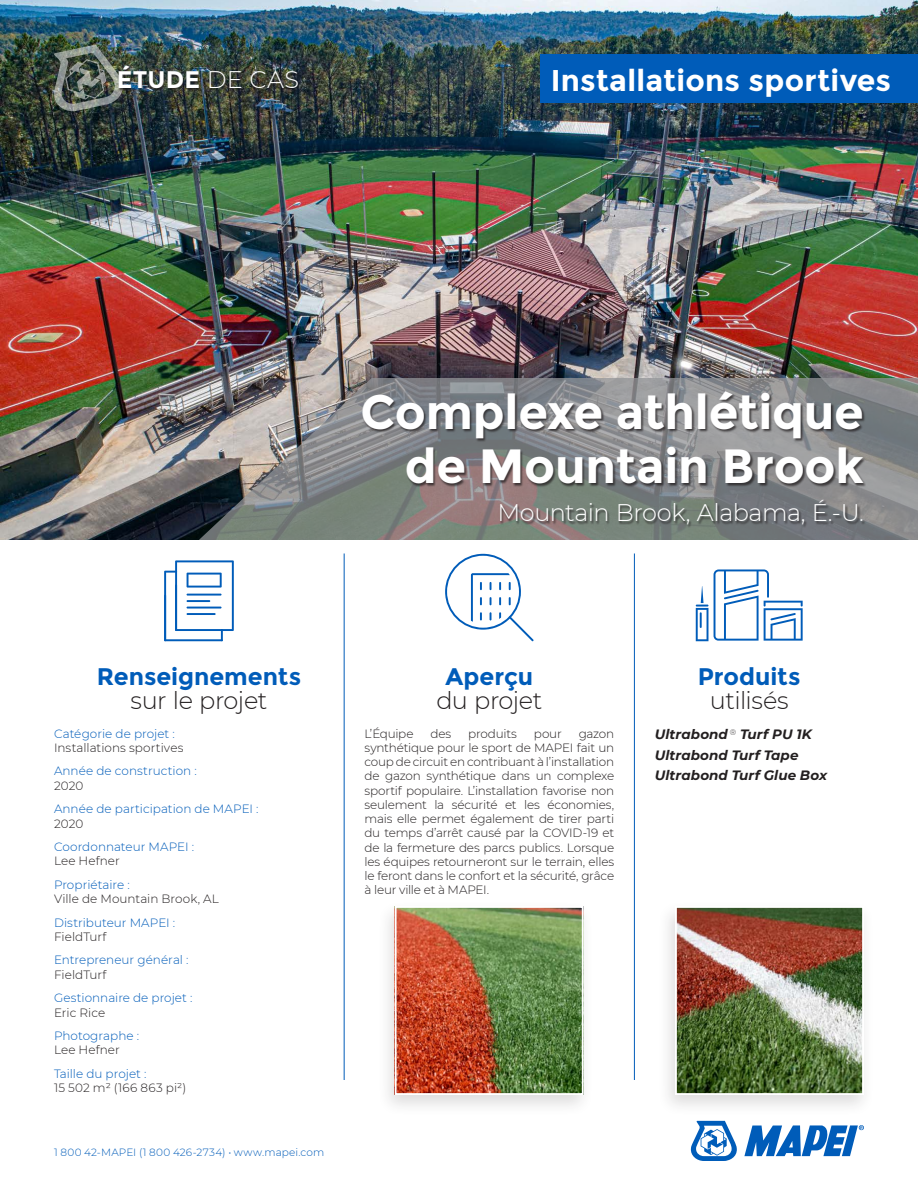
<style>
.page{position:relative;width:918px;height:1188px;background:#fff}
.page>*{position:absolute;margin:0;border:0;box-sizing:border-box;transform-origin:0 0}
.t1{font:700 48px/54px "Montserrat";letter-spacing:-.005em;color:#fff;text-align:right}
.t2{font:700 30px "Montserrat";letter-spacing:.005em;color:#fff}
.t3{font:700 24px "Montserrat";color:#005cb9}
.t4{font:300 24px "Montserrat";letter-spacing:-.02em;color:#231f20}
.t5{font:300 24px "Montserrat";letter-spacing:-.02em;color:#fff}
.t6{font:700 24px "Montserrat";letter-spacing:.01em;color:#fff}
.t7{font:italic 700 13.5px/20.7px "Montserrat";letter-spacing:.005em;color:#231f20}
.t8{font:300 12px/14.2px "Montserrat";color:#231f20;text-align:justify}
.t9{font:300 12px "Montserrat";letter-spacing:.005em;color:#005cb9}
.t10{font:300 10.5px "Montserrat";letter-spacing:.015em;color:#005cb9}
.s1{font-weight:300}
</style>
<div class="page">
<img style="left:0;top:0;width:918px;height:540px">
<div style="left:377px;top:900px;width:217px;height:217px;background:#231f20;opacity:.15"></div>
<img style="left:398px;top:909px;width:183px;height:183px">
<div style="left:395px;top:906px;width:189px;height:189px;border:2px solid #fff"></div>
<div style="left:657px;top:900px;width:217px;height:217px;background:#231f20;opacity:.15"></div>
<img style="left:678px;top:909px;width:183px;height:183px">
<div style="left:675px;top:906px;width:189px;height:189px;border:2px solid #fff"></div>
<div style="left:540px;top:54px;width:378px;height:49px;background:#005cb9"></div>
<img style="left:54px;top:45px;width:69px;height:66px">
<hr style="left:344px;top:554px;width:1px;height:526px;background:#005cb9">
<hr style="left:634px;top:554px;width:1px;height:526px;background:#005cb9">
<svg style="left:691px;top:1121px;width:46px;height:40px"></svg>
<svg style="left:744px;top:1125px;width:120px;height:31px"></svg>
<svg style="left:164px;top:560px;width:70px;height:81px"></svg>
<svg style="left:445px;top:554px;width:89px;height:87px"></svg>
<svg style="left:714px;top:569px;width:89px;height:72px"></svg>
<svg style="left:696px;top:586px;width:12px;height:55px"></svg>
<div style="left:118px;top:66px;width:183px;height:26px;background:#231f20;opacity:.75"></div>
<svg style="left:199px;top:378px;width:719px;height:162px;background:#848685"></svg>
<div style="left:362px;top:391px;width:504px;height:137px;background:#231f20;opacity:.75"></div>
<h3 class="t6" style="left:117px;top:66px;width:184px">ÉTUDE <span class="s1">DE CAS</span></h3>
<h2 class="t2" style="left:551px;top:63px;width:342px">Installations sportives</h2>
<h1 class="t1" style="left:361px;top:386px;width:505px">Complexe athlétique de Mountain Brook</h1>
<h3 class="t5" style="left:497px;top:496px;width:368px">Mountain Brook, Alabama, É.-U.</h3>
<h3 class="t3" style="left:97px;top:662px;width:206px">Renseignements</h3>
<h3 class="t4" style="left:131px;top:684px;width:138px">sur le projet</h3>
<p class="t9" style="left:54px;top:725px;width:122px">Catégorie de projet :</p>
<p class="t8" style="left:54px;top:740px;width:131px">Installations sportives</p>
<p class="t9" style="left:54px;top:763px;width:144px">Année de construction :</p>
<p class="t8" style="left:54px;top:778px;width:31px">2020</p>
<p class="t9" style="left:54px;top:801px;width:206px">Année de participation de MAPEI :</p>
<p class="t8" style="left:54px;top:816px;width:31px">2020</p>
<p class="t9" style="left:54px;top:839px;width:142px">Coordonnateur MAPEI :</p>
<p class="t8" style="left:54px;top:854px;width:67px">Lee Hefner</p>
<p class="t9" style="left:54px;top:876px;width:77px">Propriétaire :</p>
<p class="t8" style="left:54px;top:891px;width:166px">Ville de Mountain Brook, AL</p>
<p class="t9" style="left:54px;top:914px;width:123px">Distributeur MAPEI :</p>
<p class="t8" style="left:54px;top:929px;width:54px">FieldTurf</p>
<p class="t9" style="left:54px;top:952px;width:136px">Entrepreneur général :</p>
<p class="t8" style="left:54px;top:967px;width:54px">FieldTurf</p>
<p class="t9" style="left:54px;top:990px;width:140px">Gestionnaire de projet :</p>
<p class="t8" style="left:54px;top:1005px;width:53px">Eric Rice</p>
<p class="t9" style="left:54px;top:1028px;width:87px">Photographe :</p>
<p class="t8" style="left:54px;top:1043px;width:67px">Lee Hefner</p>
<p class="t9" style="left:54px;top:1065px;width:94px">Taille du projet :</p>
<p class="t8" style="left:54px;top:1080px;width:134px">15 502 m² (166 863 pi²)</p>
<p class="t10" style="left:54px;top:1145px;width:272px">1 800 42-MAPEI (1 800 426-2734) • www.mapei.com</p>
<h3 class="t3" style="left:445px;top:662px;width:89px">Aperçu</h3>
<h3 class="t4" style="left:436px;top:684px;width:107px">du projet</h3>
<p class="t8" style="left:364px;top:726px;width:51px">L’Équipe</p>
<p class="t8" style="left:431px;top:726px;width:22px">des</p>
<p class="t8" style="left:468px;top:726px;width:50px">produits</p>
<p class="t8" style="left:534px;top:726px;width:29px">pour</p>
<p class="t8" style="left:364px;top:726px;width:251px;text-indent:214px">gazon synthétique pour le sport de MAPEI fait un coup de circuit en contribuant à l’installation de gazon synthétique dans un complexe sportif populaire. L’installation favorise non seulement la sécurité et les économies, mais elle permet également de tirer parti du temps d’arrêt causé par la COVID-19 et de la fermeture des parcs publics. Lorsque les équipes retourneront sur le terrain, elles le feront dans le confort et la sécurité, grâce à leur ville et à MAPEI.</p>
<h3 class="t3" style="left:698px;top:662px;width:104px">Produits</h3>
<h3 class="t4" style="left:710px;top:684px;width:81px">utilisés</h3>
<p class="t7" style="left:655px;top:723px;width:174px">Ultrabond <sup>®</sup> Turf PU 1K<br>Ultrabond Turf Tape<br>Ultrabond Turf Glue Box</p>
</div>
